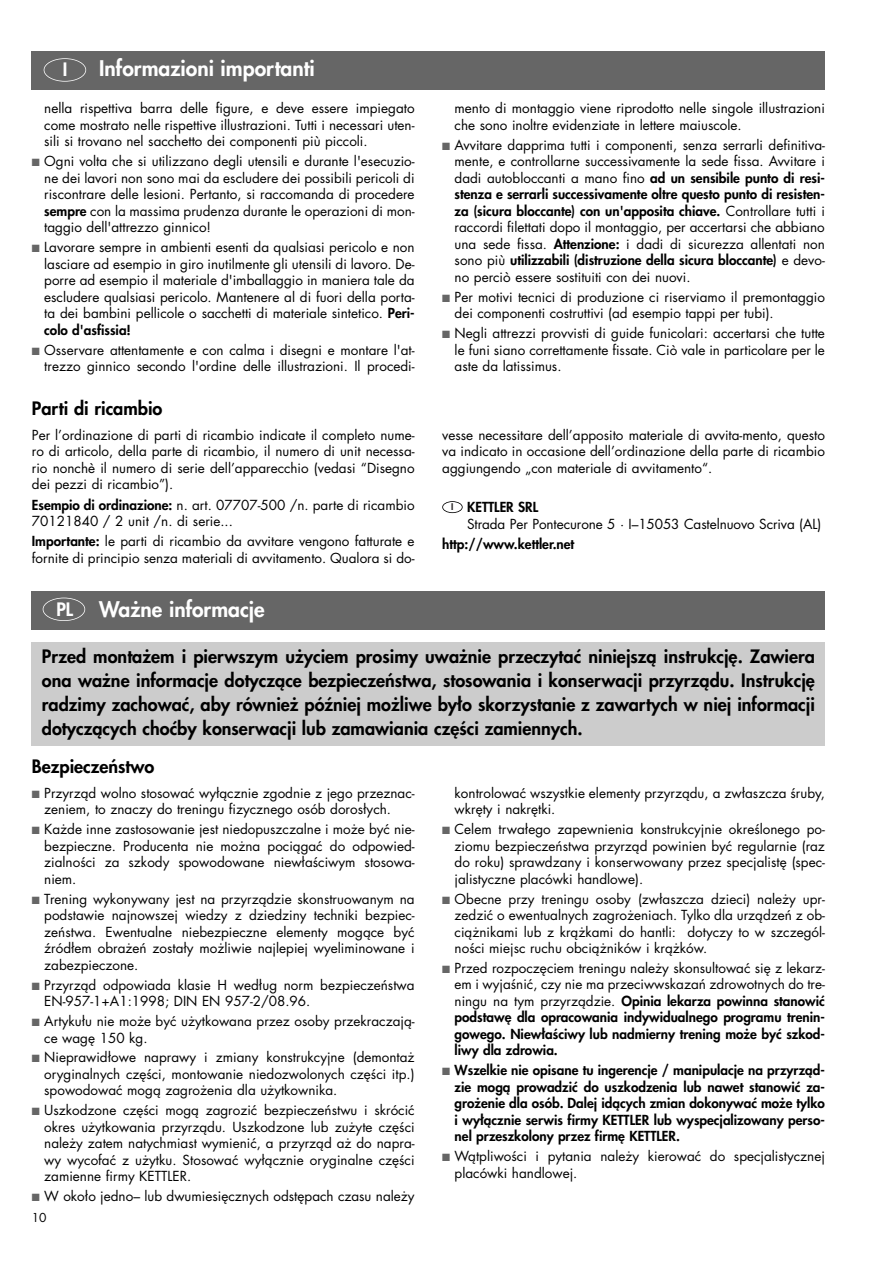
<style>
.page{position:relative;width:893px;height:1263px;background:#fff}
.page>*{position:absolute;margin:0;border:0;box-sizing:border-box;transform-origin:0 0}
.t1{font:800 21px "Futura";color:#fff}
.t2{font:800 21px "Futura CE";color:#fff}
.t3{font:800 18px/24px "Futura CE";color:#000;text-align:justify}
.t4{font:800 18px "Futura";color:#000}
.t5{font:800 18px "Futura";color:#fff}
.t6{font:13.5px/16.5px "Futura";color:#000;text-align:justify}
.t7{font:13.5px/16.5px "Futura CE";color:#000;text-align:justify}
.t8{font:800 13.5px/16.5px "Futura CE";color:#000;text-align:justify}
.t9{font:800 13.5px "Futura";color:#000}
.t10{font:12px "Futura";color:#000}
.t11{font:800 9px "Futura";color:#231f20}
.s1{color:#666}
.s2{font-weight:800}
.s3{font-family:"Futura";font-size:18px}
.s4{font-weight:400}
</style>
<div class="page">
<div style="left:32px;top:643px;width:793px;height:103px;background:#ccc"></div>
<div style="left:32px;top:592px;width:793px;height:38px;background:#666"></div>
<div style="left:43px;top:598px;width:42px;height:23px;border:2px solid #fff;border-radius:50%"></div>
<div style="left:442px;top:501px;width:21px;height:12px;border:2px solid #000;border-radius:50%"></div>
<div style="left:32px;top:51px;width:793px;height:38px;background:#666"></div>
<div style="left:44px;top:58px;width:42px;height:24px;border:2px solid #fff;border-radius:50%"></div>
<h2 class="t5" style="left:63px;top:61px;width:6px">I</h2>
<h1 class="t1" style="left:99px;top:59px;width:217px">Informazioni importanti</h1>
<p class="t6" style="left:44px;top:101px;width:372px">nella rispettiva barra delle figure, e deve essere impiegato come mostrato nelle rispettive illustrazioni. Tutti i necessari uten&shy;sili si trovano nel sacchetto dei componenti più piccoli.</p>
<p class="t6" style="left:44px;top:154px;width:372px;text-indent:-12px"><span class="s1">■</span> Ogni volta che si utilizzano degli utensili e durante l'esecuzio&shy;ne dei lavori non sono mai da escludere dei possibili pericoli di riscontrare delle lesioni. Pertanto, si raccomanda di procedere <span class="s2">sempre</span> con la massima prudenza durante le operazioni di mon&shy;taggio dell'attrezzo ginnico!</p>
<p class="t6" style="left:44px;top:240px;width:372px;text-indent:-12px"><span class="s1">■</span> Lavorare sempre in ambienti esenti da qualsiasi pericolo e non lasciare ad esempio in giro inutilmente gli utensili di lavoro. De&shy;porre ad esempio il materiale d'imballaggio in maniera tale da escludere qualsiasi pericolo. Mantenere al di fuori della porta&shy;ta dei bambini pellicole o sacchetti di materiale sintetico. <span class="s2">Peri&shy;colo d'asfissia!</span></p>
<p class="t6" style="left:32px;top:342px;width:384px;text-align:right"><span class="s1">■</span> Osservare attentamente e con calma i disegni e montare l'at&shy;trezzo ginnico secondo l'ordine delle illustrazioni. Il procedi-</p>
<h2 class="t4" style="left:32px;top:399px;width:132px">Parti di ricambio</h2>
<p class="t6" style="left:32px;top:428px;width:384px">Per l’ordinazione di parti di ricambio indicate il completo nume&shy;ro di articolo, della parte di ricambio, il numero di unit necessa&shy;rio nonchè il numero di serie dell’apparecchio (vedasi “Disegno dei pezzi di ricambio”).</p>
<p class="t6" style="left:32px;top:498px;width:384px"><span class="s2">Esempio di ordinazione:</span> n. art. 07707-500 /n. parte di ricambio<br>70121840 / 2 unit /n. di serie...</p>
<p class="t6" style="left:32px;top:534px;width:384px"><span class="s2">Importante:</span> le parti di ricambio da avvitare vengono fatturate e fornite di principio senza materiali di avvitamento. Qualora si do-</p>
<h1 class="t2" style="left:56px;top:599px;width:210px"><span class="s3">PL</span> Ważne informacje</h1>
<p class="t6" style="left:455px;top:101px;width:372px">mento di montaggio viene riprodotto nelle singole illustrazioni che sono inoltre evidenziate in lettere maiuscole.</p>
<p class="t6" style="left:455px;top:138px;width:372px;text-indent:-12px"><span class="s1">■</span> Avvitare dapprima tutti i componenti, senza serrarli definitiva&shy;mente, e controllarne successivamente la sede fissa. Avvitare i dadi autobloccanti a mano fino <span class="s2">ad un sensibile punto di resi&shy;stenza e serrarli successivamente oltre questo punto di resisten&shy;za (sicura bloccante) con un'apposita chiave.</span> Controllare tutti i raccordi filettati dopo il montaggio, per accertarsi che abbiano una sede fissa. <span class="s2">Attenzione:</span> i dadi di sicurezza allentati non sono più <span class="s2">utilizzabili (distruzione della sicura bloccante)</span> e devo&shy;no perciò essere sostituiti con dei nuovi.</p>
<p class="t6" style="left:455px;top:289px;width:372px;text-indent:-12px"><span class="s1">■</span> Per motivi tecnici di produzione ci riserviamo il premontaggio dei componenti costruttivi (ad esempio tappi per tubi).</p>
<p class="t6" style="left:455px;top:326px;width:372px;text-indent:-12px"><span class="s1">■</span> Negli attrezzi provvisti di guide funicolari: accertarsi che tutte le funi siano correttamente fissate. Ciò vale in particolare per le aste da latissimus.</p>
<p class="t6" style="left:442px;top:427px;width:384px">vesse necessitare dell’apposito materiale di avvita-mento, questo va indicato in occasione dell’ordinazione della parte di ricambio aggiungendo „con materiale di avvitamento“.</p>
<p class="t9" style="left:467px;top:501px;width:73px">KETTLER SRL</p>
<p class="t6" style="left:467px;top:517px;width:356px">Strada Per Pontecurone 5 · I–15053 Castelnuovo Scriva (AL)</p>
<p class="t9" style="left:442px;top:537px;width:134px">http://www.kettler.net</p>
<p class="t11" style="left:451px;top:503px;width:4px">I</p>
<p class="t3" style="left:42px;top:646px;width:774px">Przed montażem i pierwszym użyciem prosimy uważnie przeczytać niniejszą instrukcję. Zawiera ona ważne informacje dotyczące bezpieczeństwa, stosowania i konserwacji przyrządu. Instrukcję radzimy zachować, aby również później możliwe było skorzystanie z zawartych w niej informacji dotyczących choćby konserwacji lub zamawiania części zamiennych.</p>
<h2 class="t3" style="left:32px;top:756px;width:124px">Bezpieczeństwo</h2>
<p class="t7" style="left:44px;top:786px;width:372px;text-indent:-12px"><span class="s1">■</span> Przyrząd wolno stosować wyłącznie zgodnie z jego przeznac&shy;zeniem, to znaczy do treningu fizycznego osób dorosłych.</p>
<p class="t7" style="left:44px;top:822px;width:372px;text-indent:-12px"><span class="s1">■</span> Każde inne zastosowanie jest niedopuszczalne i może być nie&shy;bezpieczne. Producenta nie można pociągać do odpowied&shy;zialności za szkody spowodowane niewłaściwym stosowa&shy;niem.</p>
<p class="t7" style="left:44px;top:892px;width:372px;text-indent:-12px"><span class="s1">■</span> Trening wykonywany jest na przyrządzie skonstruowanym na podstawie najnowszej wiedzy z dziedziny techniki bezpiec&shy;zeństwa. Ewentualne niebezpieczne elementy mogące być źródłem obrażeń zostały możliwie najlepiej wyeliminowane i zabezpieczone.</p>
<p class="t7" style="left:44px;top:977px;width:372px;text-indent:-12px"><span class="s1">■</span> Przyrząd odpowiada klasie H według norm bezpieczeństwa<br>EN-957-1+A1:1998; DIN EN 957-2/08.96.</p>
<p class="t7" style="left:44px;top:1014px;width:372px;text-indent:-12px"><span class="s1">■</span> Artykułu nie może być użytkowana przez osoby przekraczają&shy;ce wagę 150 kg.</p>
<p class="t7" style="left:44px;top:1050px;width:372px;text-indent:-12px"><span class="s1">■</span> Nieprawidłowe naprawy i zmiany konstrukcyjne (demontaż oryginalnych części, montowanie niedozwolonych części itp.) spowodować mogą zagrożenia dla użytkownika.</p>
<p class="t7" style="left:44px;top:1103px;width:372px;text-indent:-12px"><span class="s1">■</span> Uszkodzone części mogą zagrozić bezpieczeństwu i skrócić okres użytkowania przyrządu. Uszkodzone lub zużyte części należy zatem natychmiast wymienić, a przyrząd aż do napra&shy;wy wycofać z użytku. Stosować wyłącznie oryginalne części zamienne firmy KETTLER.</p>
<p class="t7" style="left:32px;top:1189px;width:384px"><span class="s1">■</span> W około jedno– lub dwumiesięcznych odstępach czasu należy</p>
<p class="t10" style="left:32px;top:1212px;width:16px">10</p>
<p class="t7" style="left:455px;top:786px;width:372px">kontrolować wszystkie elementy przyrządu, a zwłaszcza śruby, wkręty i nakrętki.</p>
<p class="t7" style="left:455px;top:822px;width:372px;text-indent:-12px"><span class="s1">■</span> Celem trwałego zapewnienia konstrukcyjnie określonego po&shy;ziomu bezpieczeństwa przyrząd powinien być regularnie (raz do roku) sprawdzany i konserwowany przez specjalistę (spec&shy;jalistyczne placówki handlowe).</p>
<p class="t7" style="left:455px;top:891px;width:372px;text-indent:-12px"><span class="s1">■</span> Obecne przy treningu osoby (zwłaszcza dzieci) należy upr&shy;zedzić o ewentualnych zagrożeniach. Tylko dla urządzeń z ob&shy;ciążnikami lub z krążkami do hantli: dotyczy to w szczegól&shy;ności miejsc ruchu obciążników i krążków.</p>
<p class="t8" style="left:455px;top:961px;width:372px;text-indent:-12px"><span class="s1">■</span> <span class="s4">Przed rozpoczęciem treningu należy skonsultować się z lekarz&shy;em i wyjaśnić, czy nie ma przeciwwskazań zdrowotnych do tre&shy;ningu na tym przyrządzie.</span> Opinia lekarza powinna stanowić podstawę dla opracowania indywidualnego programu trenin&shy;gowego. Niewłaściwy lub nadmierny trening może być szkod&shy;liwy dla zdrowia.</p>
<p class="t8" style="left:455px;top:1063px;width:372px;text-indent:-12px"><span class="s1">■</span> Wszelkie nie opisane tu ingerencje / manipulacje na przyrząd&shy;zie mogą prowadzić do uszkodzenia lub nawet stanowić za&shy;grożenie dla osób. Dalej idących zmian dokonywać może tylko i wyłącznie serwis firmy KETTLER lub wyspecjalizowany perso&shy;nel przeszkolony przez firmę KETTLER.</p>
<p class="t7" style="left:455px;top:1149px;width:372px;text-indent:-12px"><span class="s1">■</span> Wątpliwości i pytania należy kierować do specjalistycznej placówki handlowej.</p>
</div>
